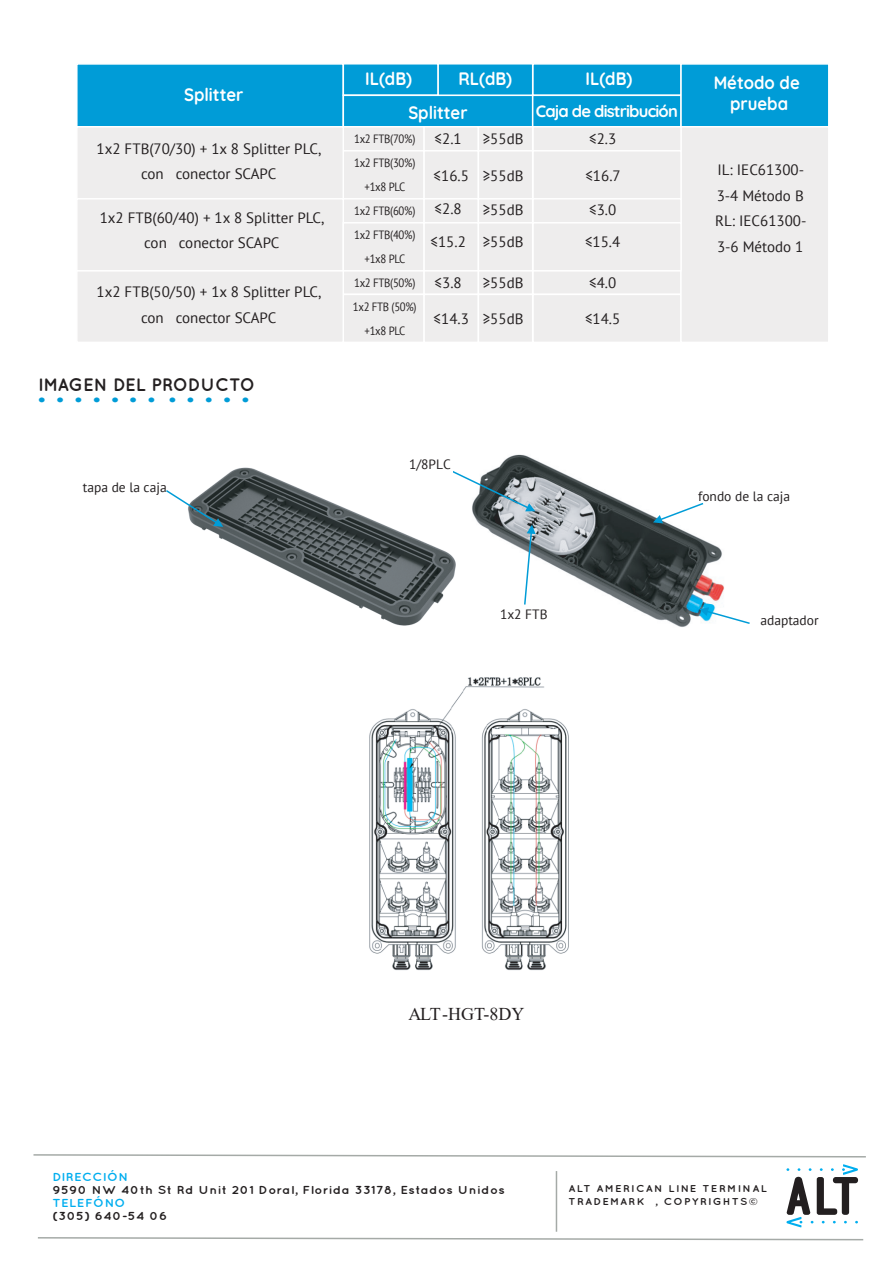
<style>
.page{position:relative;width:893px;height:1263px;background:#fff}
.page>*{position:absolute;margin:0;border:0;box-sizing:border-box;transform-origin:0 0}
.t1{font:700 18px/33.5px "Quicksand";color:#fff;scale:.92 1}
.t2{font:700 18px "Quicksand";color:#231f20}
.t3{font:18px "Times New Roman";color:#231f20}
.t4{font:700 17.25px "Quicksand";color:#009cd7;scale:1.16 1}
.t5{font:700 16.5px "Quicksand";letter-spacing:-.05em;color:#fff}
.t6{font:15px/25.5px "PT Sans";color:#231f20}
.t7{font:13.5px "PT Sans";color:#231f20}
.t8{font:12px/24px "PT Sans";letter-spacing:-.025em;color:#231f20;text-align:center;scale:.9 1}
.t9{font:700 11.55px "Quicksand";letter-spacing:.04em;color:#231f20;scale:1.11 1}
.t10{font:700 11.55px "Quicksand";letter-spacing:.04em;color:#00aeef;scale:1.11 1}
.t11{font:700 9.9px/13.2px "Quicksand";letter-spacing:.125em;color:#231f20;scale:1.11 1}
</style>
<div class="page">
<svg style="left:33px;top:1154px;width:833px;height:4px"></svg>
<svg style="left:37px;top:1237px;width:827px;height:4px"></svg>
<hr style="left:556px;top:1171px;width:1px;height:61px;background:#a5aaa7">
<svg style="left:786px;top:1164px;width:72px;height:63px"></svg>
<div style="left:76px;top:63px;width:268px;height:65px;background:#009cd7;border:2px solid #fff"></div>
<div style="left:343px;top:63px;width:96px;height:33px;background:#009cd7;border:2px solid #fff"></div>
<div style="left:343px;top:95px;width:190px;height:33px;background:#009cd7;border:2px solid #fff"></div>
<div style="left:532px;top:63px;width:150px;height:33px;background:#009cd7;border:2px solid #fff"></div>
<div style="left:532px;top:95px;width:150px;height:33px;background:#009cd7;border:2px solid #fff"></div>
<div style="left:437px;top:63px;width:96px;height:33px;background:#009cd7;border:2px solid #fff"></div>
<div style="left:680px;top:63px;width:149px;height:65px;background:#009cd7;border:2px solid #fff"></div>
<div style="left:343px;top:270px;width:82px;height:25px;background:#eeeded"></div>
<div style="left:423px;top:270px;width:56px;height:25px;background:#eeeded;border:2px solid #fff"></div>
<div style="left:478px;top:270px;width:55px;height:25px;background:#eeeded"></div>
<div style="left:532px;top:270px;width:150px;height:25px;background:#eeeded"></div>
<div style="left:343px;top:294px;width:82px;height:49px;background:#eeeded;border:2px solid #fff"></div>
<div style="left:423px;top:294px;width:56px;height:49px;background:#eeeded;border:2px solid #fff"></div>
<div style="left:76px;top:270px;width:268px;height:73px;background:#eeeded;border:2px solid #fff"></div>
<div style="left:478px;top:294px;width:55px;height:49px;background:#eeeded;border:2px solid #fff"></div>
<div style="left:532px;top:294px;width:150px;height:49px;background:#eeeded;border:2px solid #fff"></div>
<div style="left:680px;top:126px;width:149px;height:217px;background:#eeeded;border:2px solid #fff"></div>
<div style="left:343px;top:126px;width:82px;height:26px;background:#eeeded;border:2px solid #fff"></div>
<div style="left:423px;top:126px;width:56px;height:26px;background:#eeeded;border:2px solid #fff"></div>
<div style="left:478px;top:126px;width:55px;height:26px;background:#eeeded;border:2px solid #fff"></div>
<div style="left:532px;top:126px;width:150px;height:26px;background:#eeeded;border:2px solid #fff"></div>
<div style="left:343px;top:150px;width:82px;height:50px;background:#eeeded;border:2px solid #fff"></div>
<div style="left:423px;top:150px;width:56px;height:50px;background:#eeeded;border:2px solid #fff"></div>
<div style="left:76px;top:126px;width:268px;height:74px;background:#eeeded;border:2px solid #fff"></div>
<div style="left:478px;top:150px;width:55px;height:50px;background:#eeeded;border:2px solid #fff"></div>
<div style="left:532px;top:150px;width:150px;height:50px;background:#eeeded;border:2px solid #fff"></div>
<div style="left:343px;top:198px;width:82px;height:26px;background:#eeeded;border:2px solid #fff"></div>
<div style="left:423px;top:198px;width:56px;height:26px;background:#eeeded;border:2px solid #fff"></div>
<div style="left:478px;top:198px;width:55px;height:26px;background:#eeeded;border:2px solid #fff"></div>
<div style="left:532px;top:198px;width:150px;height:26px;background:#eeeded;border:2px solid #fff"></div>
<div style="left:76px;top:198px;width:268px;height:74px;background:#eeeded;border:2px solid #fff"></div>
<div style="left:343px;top:222px;width:82px;height:50px;background:#eeeded;border:2px solid #fff"></div>
<div style="left:423px;top:222px;width:56px;height:50px;background:#eeeded;border:2px solid #fff"></div>
<div style="left:478px;top:222px;width:55px;height:50px;background:#eeeded;border:2px solid #fff"></div>
<div style="left:532px;top:222px;width:150px;height:50px;background:#eeeded;border:2px solid #fff"></div>
<img style="left:199px;top:467px;width:257px;height:159px">
<img style="left:472px;top:454px;width:252px;height:173px">
<img style="left:369px;top:677px;width:200px;height:293px">
<svg style="left:166px;top:489px;width:57px;height:38px"></svg>
<svg style="left:653px;top:502px;width:52px;height:21px"></svg>
<svg style="left:699px;top:607px;width:51px;height:18px"></svg>
<svg style="left:442px;top:465px;width:93px;height:46px"></svg>
<div style="left:370px;top:448px;width:82px;height:39px;background:#fff"></div>
<svg style="left:523px;top:525px;width:13px;height:81px"></svg>
<p class="t1" style="left:184px;top:76px;width:66px">Splitter</p>
<p class="t6" style="left:97px;top:136px;width:226px;text-align:center">1x2 FTB(70/30) + 1x 8 Splitter PLC, con conector SCAPC</p>
<p class="t6" style="left:100px;top:204px;width:226px;text-align:center">1x2 FTB(60/40) + 1x 8 Splitter PLC, con conector SCAPC</p>
<p class="t6" style="left:97px;top:279px;width:226px;text-align:center">1x2 FTB(50/50) + 1x 8 Splitter PLC, con conector SCAPC</p>
<p class="t2" style="left:38px;top:373px;width:219px">IMAGEN DEL PRODUCTO</p>
<p class="t4" style="left:37px;top:389px;width:185px">• • • • • • • • • • • •</p>
<p class="t7" style="left:83px;top:479px;width:85px">tapa de la caja</p>
<p class="t1" style="left:365px;top:60px;width:53px">IL(dB)</p>
<p class="t1" style="left:408px;top:60px;width:114px;text-indent:50px">RL(dB)<br>Splitter</p>
<p class="t8" style="left:354px;top:127px;width:70px">1x2 FTB(70%)<br>1x2 FTB(30%) +1x8 PLC<br>1x2 FTB(60%)<br>1x2 FTB(40%) +1x8 PLC</p>
<p class="t6" style="left:435px;top:126px;width:29px">≤2.1</p>
<p class="t6" style="left:434px;top:162px;width:37px">≤16.5</p>
<p class="t6" style="left:430px;top:192px;width:37px;line-height:32.8px">≤2.8 ≤15.2</p>
<p class="t8" style="left:353px;top:270px;width:73px">1x2 FTB(50%)<br>1x2 FTB (50%) +1x8 PLC</p>
<p class="t6" style="left:435px;top:269px;width:29px">≤3.8</p>
<p class="t6" style="left:434px;top:306px;width:37px">≤14.3</p>
<p class="t6" style="left:483px;top:126px;width:42px">≥55dB</p>
<p class="t6" style="left:483px;top:162px;width:42px">≥55dB</p>
<p class="t6" style="left:483px;top:192px;width:42px;line-height:32.8px">≥55dB ≥55dB</p>
<p class="t6" style="left:483px;top:269px;width:42px">≥55dB</p>
<p class="t6" style="left:483px;top:306px;width:42px">≥55dB</p>
<p class="t1" style="left:585px;top:60px;width:53px">IL(dB)</p>
<p class="t1" style="left:714px;top:70px;width:95px;line-height:21.6px;text-align:center">Método de prueba</p>
<p class="t5" style="left:536px;top:99px;width:143px">Caja de distribución</p>
<p class="t6" style="left:589px;top:126px;width:29px">≤2.3</p>
<p class="t6" style="left:585px;top:162px;width:37px">≤16.7</p>
<p class="t6" style="left:585px;top:192px;width:37px;line-height:32.8px">≤3.0 ≤15.4</p>
<p class="t6" style="left:589px;top:269px;width:29px">≤4.0</p>
<p class="t6" style="left:585px;top:306px;width:37px">≤14.5</p>
<p class="t6" style="left:715px;top:157px;width:93px">IL: IEC61300-<br>3-4 Método B<br>RL: IEC61300-<br>3-6 Método 1</p>
<p class="t7" style="left:409px;top:455px;width:43px">1/8PLC</p>
<p class="t7" style="left:698px;top:487px;width:94px">fondo de la caja</p>
<p class="t7" style="left:500px;top:605px;width:49px">1x2 FTB</p>
<p class="t7" style="left:760px;top:611px;width:60px">adaptador</p>
<p class="t3" style="left:408px;top:1001px;width:117px">ALT-HGT-8DY</p>
<p class="t10" style="left:52px;top:1170px;width:70px">DIRECCIÓN</p>
<p class="t9" style="left:52px;top:1183px;width:409px">9590 NW 40th St Rd Unit 201 Doral, Florida 33178, Estados Unidos</p>
<p class="t10" style="left:52px;top:1196px;width:67px">TELEFÓNO</p>
<p class="t9" style="left:52px;top:1209px;width:105px">(305) 640-54 06</p>
<p class="t11" style="left:568px;top:1182px;width:180px">ALT AMERICAN LINE TERMINAL<br>TRADEMARK , COPYRIGHTS©</p>
</div>
